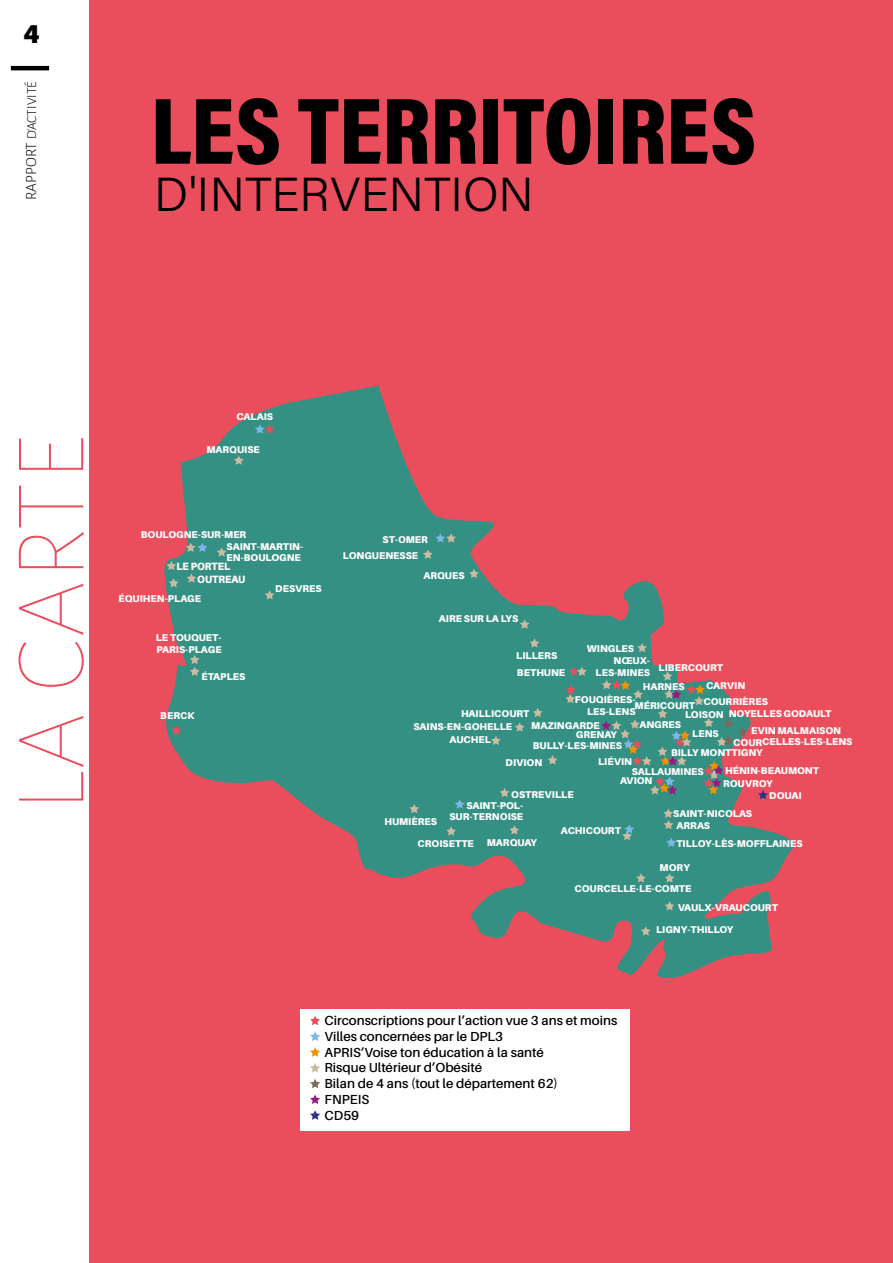
<style>
.page{position:relative;width:893px;height:1263px;background:#fff}
.page>*{position:absolute;margin:0;border:0;box-sizing:border-box;transform-origin:0 0}
.t1{font:100 100.95px "Alegreya Sans";letter-spacing:.015em;color:#ea4e5d}
.t2{font:900 95.4px "Acumin Pro Cond";color:#000}
.t3{font:300 47.7px "Acumin Pro";color:#000}
.t4{font:900 27px "Acumin Pro";color:#000}
.t5{font:300 13.8px "Alegreya Sans";color:#000}
.t6{font:600 13.05px/15.8px "Aileron";color:#000}
.t7{font:900 10.65px/12.6px "Aileron";color:#fff;scale:.93 1}
.t8{font:900 9.9px/11.9px "Aileron";color:#fff}
.s1{font-size:15.45px}
</style>
<div class="page">
<div style="left:89px;top:0;width:804px;height:1263px;background:#ea4e5d"></div>
<svg style="left:164px;top:386px;width:630px;height:592px;fill:#349083"></svg>
<div style="left:300px;top:1009px;width:330px;height:121px;background:#fff"></div>
<svg style="left:190px;top:655px;width:10px;height:21px"></svg>
<svg style="left:265px;top:590px;width:10px;height:9px"></svg>
<svg style="left:455px;top:799px;width:10px;height:10px"></svg>
<svg style="left:171px;top:725px;width:10px;height:10px"></svg>
<svg style="left:520px;top:619px;width:9px;height:10px"></svg>
<svg style="left:469px;top:569px;width:10px;height:9px"></svg>
<svg style="left:435px;top:533px;width:21px;height:10px"></svg>
<svg style="left:423px;top:549px;width:10px;height:10px"></svg>
<svg style="left:637px;top:643px;width:10px;height:9px"></svg>
<svg style="left:491px;top:736px;width:10px;height:9px"></svg>
<svg style="left:217px;top:547px;width:10px;height:10px"></svg>
<svg style="left:234px;top:455px;width:10px;height:10px"></svg>
<svg style="left:569px;top:667px;width:18px;height:9px"></svg>
<svg style="left:565px;top:685px;width:11px;height:18px"></svg>
<svg style="left:515px;top:722px;width:10px;height:10px"></svg>
<svg style="left:663px;top:809px;width:10px;height:20px"></svg>
<svg style="left:636px;top:873px;width:10px;height:9px"></svg>
<svg style="left:665px;top:873px;width:9px;height:9px"></svg>
<svg style="left:665px;top:901px;width:9px;height:9px"></svg>
<svg style="left:641px;top:926px;width:10px;height:9px"></svg>
<svg style="left:446px;top:826px;width:10px;height:10px"></svg>
<svg style="left:509px;top:825px;width:10px;height:9px"></svg>
<svg style="left:500px;top:788px;width:9px;height:9px"></svg>
<svg style="left:409px;top:804px;width:10px;height:9px"></svg>
<svg style="left:529px;top:638px;width:10px;height:10px"></svg>
<svg style="left:548px;top:755px;width:9px;height:9px"></svg>
<svg style="left:169px;top:578px;width:10px;height:9px"></svg>
<svg style="left:166px;top:561px;width:10px;height:9px"></svg>
<svg style="left:187px;top:573px;width:9px;height:10px"></svg>
<svg style="left:666px;top:838px;width:10px;height:9px"></svg>
<svg style="left:622px;top:824px;width:12px;height:16px"></svg>
<svg style="left:533px;top:708px;width:10px;height:9px"></svg>
<svg style="left:758px;top:790px;width:10px;height:9px"></svg>
<svg style="left:310px;top:1016px;width:10px;height:9px"></svg>
<svg style="left:310px;top:1031px;width:10px;height:10px"></svg>
<svg style="left:310px;top:1047px;width:10px;height:10px"></svg>
<svg style="left:310px;top:1063px;width:10px;height:9px"></svg>
<svg style="left:310px;top:1079px;width:10px;height:9px"></svg>
<svg style="left:310px;top:1094px;width:10px;height:10px"></svg>
<svg style="left:601px;top:671px;width:147px;height:123px;background:#5a857c"></svg>
<svg style="left:310px;top:1110px;width:10px;height:10px"></svg>
<svg style="left:255px;top:424px;width:20px;height:10px"></svg>
<svg style="left:186px;top:543px;width:21px;height:9px"></svg>
<hr style="left:11px;top:66px;width:38px;height:4px;background:#000">
<h3 class="t4" style="left:23px;top:15px;width:18px">4</h3>
<h3 class="t5" style="left:23px;top:200px;width:120px;rotate:-90deg"><span class="s1">RAPPORT</span> D'ACTIVITÉ</h3>
<h2 class="t2" style="left:151px;top:68px;width:607px">LES TERRITOIRES</h2>
<h3 class="t3" style="left:154px;top:162px;width:381px">D'INTERVENTION</h3>
<h1 class="t1" style="left:-11px;top:811px;width:378px;rotate:-90deg">LA CARTE</h1>
<p class="t8" style="left:236px;top:411px;width:38px">CALAIS</p>
<p class="t8" style="left:206px;top:443px;width:55px">MARQUISE</p>
<p class="t8" style="left:227px;top:529px;width:78px;text-indent:-86px">BOULOGNE-SUR-MER<br>SAINT-MARTIN-<br>EN-BOULOGNE</p>
<p class="t7" style="left:197px;top:560px;width:53px;text-indent:-21px">LE PORTEL<br>OUTREAU</p>
<p class="t8" style="left:275px;top:582px;width:48px">DESVRES</p>
<p class="t8" style="left:118px;top:593px;width:84px">ÉQUIHEN-PLAGE</p>
<p class="t8" style="left:156px;top:632px;width:67px">LE TOUQUET-<br>PARIS-PLAGE</p>
<p class="t8" style="left:201px;top:670px;width:46px">ÉTAPLES</p>
<p class="t8" style="left:160px;top:709px;width:36px">BERCK</p>
<p class="t8" style="left:382px;top:533px;width:47px">ST-OMER</p>
<p class="t8" style="left:343px;top:549px;width:77px">LONGUENESSE</p>
<p class="t8" style="left:423px;top:569px;width:43px">ARQUES</p>
<p class="t8" style="left:439px;top:612px;width:81px">AIRE SUR LA LYS</p>
<p class="t8" style="left:587px;top:643px;width:49px">WINGLES</p>
<p class="t8" style="left:516px;top:650px;width:43px">LILLERS</p>
<p class="t8" style="left:517px;top:666px;width:50px">BETHUNE</p>
<p class="t8" style="left:595px;top:655px;width:56px;text-align:right">NŒUX-<br>LES-MINES</p>
<p class="t8" style="left:659px;top:662px;width:66px">LIBERCOURT</p>
<p class="t8" style="left:685px;top:695px;width:84px;line-height:13px;text-indent:18px">COURRIÈRES<br>LOISON</p>
<p class="t8" style="left:706px;top:680px;width:41px">CARVIN</p>
<p class="t8" style="left:643px;top:680px;width:43px">HARNES</p>
<p class="t8" style="left:575px;top:694px;width:62px">FOUQIÈRES-</p>
<p class="t8" style="left:635px;top:699px;width:62px">MÉRICOURT</p>
<p class="t8" style="left:461px;top:708px;width:70px">HAILLICOURT</p>
<p class="t8" style="left:587px;top:706px;width:50px">LES-LENS</p>
<p class="t8" style="left:576px;top:729px;width:43px">GRENAY</p>
<p class="t8" style="left:729px;top:708px;width:104px">NOYELLES GODAULT</p>
<p class="t8" style="left:639px;top:719px;width:43px">ANGRES</p>
<p class="t8" style="left:671px;top:746px;width:93px">BILLY MONTTIGNY</p>
<p class="t8" style="left:531px;top:720px;width:70px">MAZINGARDE</p>
<p class="t8" style="left:413px;top:720px;width:100px">SAINS-EN-GOHELLE</p>
<p class="t8" style="left:733px;top:724px;width:121px;text-indent:18px">EVIN MALMAISON<br>COURCELLES-LES-LENS</p>
<p class="t8" style="left:692px;top:728px;width:28px">LENS</p>
<p class="t8" style="left:450px;top:734px;width:43px">AUCHEL</p>
<p class="t8" style="left:533px;top:739px;width:91px">BULLY-LES-MINES</p>
<p class="t8" style="left:620px;top:752px;width:34px;line-height:18.6px;text-indent:-22px">LIÉVIN<br>AVION</p>
<p class="t8" style="left:506px;top:756px;width:38px">DIVION</p>
<p class="t8" style="left:723px;top:765px;width:98px;line-height:12.3px">HÉNIN-BEAUMONT<br>ROUVROY</p>
<p class="t8" style="left:632px;top:765px;width:74px">SALLAUMINES</p>
<p class="t8" style="left:511px;top:788px;width:64px">OSTREVILLE</p>
<p class="t8" style="left:769px;top:790px;width:34px">DOUAI</p>
<p class="t8" style="left:384px;top:815px;width:54px">HUMIÈRES</p>
<p class="t8" style="left:449px;top:799px;width:75px;text-align:right">SAINT-POL-<br>SUR-TERNOISE</p>
<p class="t8" style="left:561px;top:824px;width:62px">ACHICOURT</p>
<p class="t8" style="left:673px;top:808px;width:80px">SAINT-NICOLAS</p>
<p class="t8" style="left:677px;top:819px;width:35px">ARRAS</p>
<p class="t8" style="left:418px;top:838px;width:58px">CROISETTE</p>
<p class="t8" style="left:487px;top:837px;width:52px">MARQUAY</p>
<p class="t8" style="left:676px;top:838px;width:128px">TILLOY-LÈS-MOFFLAINES</p>
<p class="t8" style="left:660px;top:861px;width:32px">MORY</p>
<p class="t8" style="left:678px;top:901px;width:102px">VAULX-VRAUCOURT</p>
<p class="t8" style="left:656px;top:923px;width:79px">LIGNY-THILLOY</p>
<p class="t8" style="left:575px;top:882px;width:118px">COURCELLE-LE-COMTE</p>
<h3 class="t6" style="left:325px;top:1013px;width:294px">Circonscriptions pour l’action vue 3 ans et moins<br>Villes concernées par le DPL3<br>APRIS’Voise ton éducation à la santé<br>Risque Ultérieur d’Obésité<br>Bilan de 4 ans (tout le département 62)<br>FNPEIS<br>CD59</h3>
</div>
